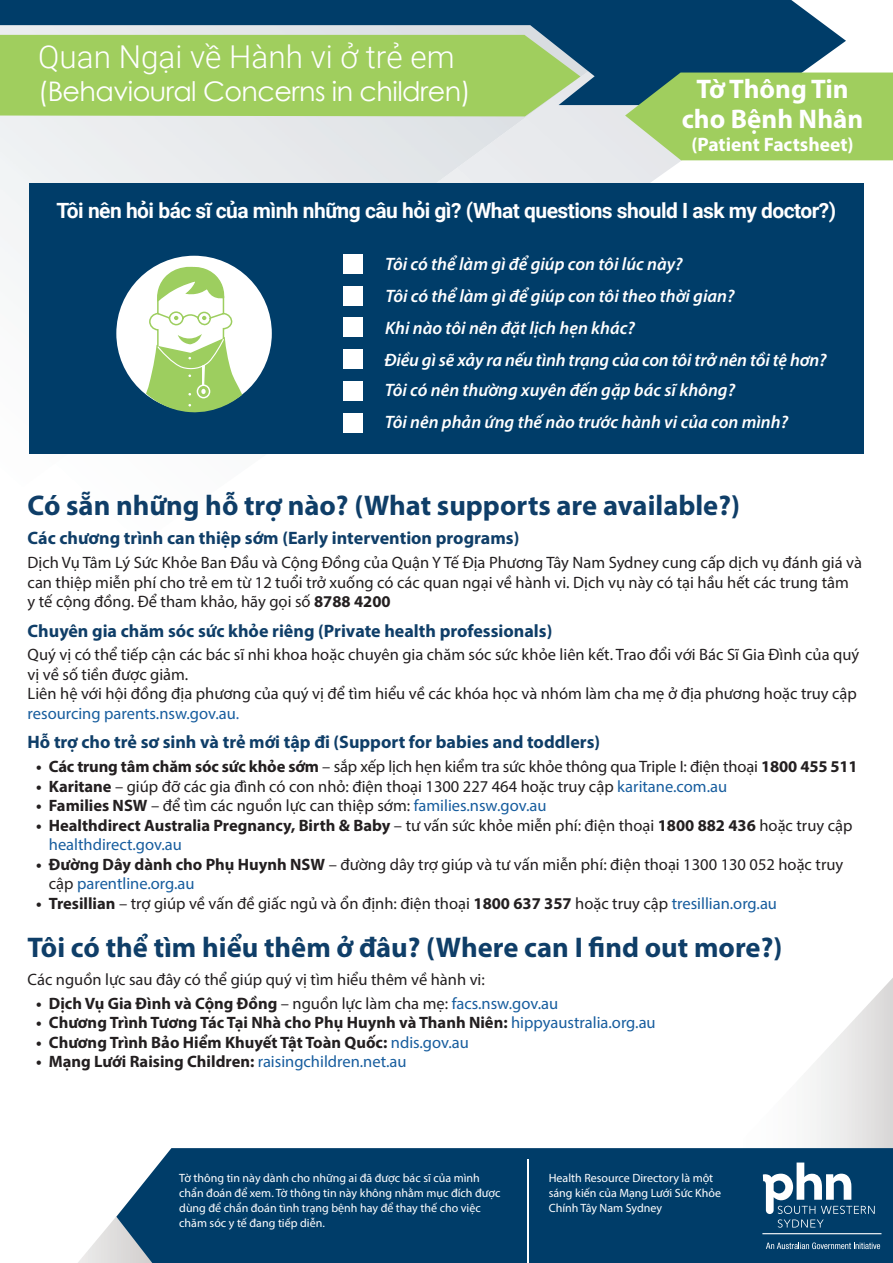
<style>
.page{position:relative;width:893px;height:1263px;background:#fff}
.page>*{position:absolute;margin:0;border:0;box-sizing:border-box;transform-origin:0 0}
.t1{font:300 31.5px "Roboto";color:#fff}
.SUBTITULO{font:700 28.5px "Myriad Pro";color:#0f3e68}
.t2{font:27px "Century Gothic";letter-spacing:-.02em;color:#fff}
.Sub_Header{font:700 27px/30px "Myriad Pro";color:#fff;text-align:center}
.t3{font:700 21px "Roboto";letter-spacing:-.025em;color:#fff}
.Sub_Header-2{font:700 19.5px "Myriad Pro";color:#fff}
.t4{font:italic 600 18px "Myriad Pro";color:#fff}
.Subtitle{font:700 18px "Myriad Pro";color:#0f3e68}
.Body{font:16.5px/19.5px "Myriad Pro";color:#231f20}
.t5{font:700 16.5px/19.5px "Myriad Pro";color:#231f20}
.Release_date{font:12px/15px "Myriad Pro";color:#fff}
.s1{font-weight:700}
.s2{color:#175d9e}
.s3{color:#2867b0}
.s4{font-weight:400}
.s5{font-weight:400;color:#175d9e}
</style>
<div class="page">
<svg style="left:609px;top:105px;width:138px;height:79px"></svg>
<img style="left:0;top:105px;width:609px;height:349px">
<svg style="left:0;top:0;width:846px;height:105px;background:#295b80"></svg>
<div style="left:0;top:35px;width:580px;height:81px;background:#a0ce5e"></div>
<svg style="left:625px;top:73px;width:268px;height:87px;background:#9cc866"></svg>
<div style="left:30px;top:184px;width:834px;height:270px;background:#003d69"></div>
<div style="left:116px;top:256px;width:156px;height:155px;background:#fff;border-radius:50%"></div>
<svg style="left:144px;top:265px;width:100px;height:148px"></svg>
<div style="left:343px;top:254px;width:20px;height:20px;background:#fff"></div>
<div style="left:343px;top:286px;width:20px;height:19px;background:#fff"></div>
<div style="left:343px;top:318px;width:20px;height:19px;background:#fff"></div>
<div style="left:343px;top:349px;width:20px;height:20px;background:#fff"></div>
<div style="left:343px;top:381px;width:20px;height:20px;background:#fff"></div>
<div style="left:343px;top:413px;width:20px;height:20px;background:#fff"></div>
<svg style="left:810px;top:978px;width:83px;height:170px"></svg>
<svg style="left:78px;top:1217px;width:38px;height:46px"></svg>
<div style="left:116px;top:1148px;width:777px;height:115px;background:#003d69"></div>
<svg style="left:763px;top:1162px;width:112px;height:66px"></svg>
<svg style="left:766px;top:1242px;width:114px;height:7px"></svg>
<hr style="left:527px;top:1159px;width:2px;height:104px;background:#fff">
<hr style="left:762px;top:1233px;width:119px;height:1px;background:#fff">
<p class="t1" style="left:38px;top:34px;width:418px">Quan Ngại về Hành vi ở trẻ em</p>
<p class="t2" style="left:38px;top:72px;width:434px">(Behavioural Concerns in children)</p>
<p class="Sub_Header" style="left:682px;top:73px;width:183px">Tờ Thông Tin cho Bệnh Nhân</p>
<p class="Sub_Header-2" style="left:691px;top:131px;width:164px">(Patient Factsheet)</p>
<p class="t3" style="left:57px;top:196px;width:781px">Tôi nên hỏi bác sĩ của mình những câu hỏi gì? (What questions should I ask my doctor?)</p>
<p class="t4" style="left:385px;top:253px;width:299px">Tôi có thể làm gì để giúp con tôi lúc này?</p>
<p class="t4" style="left:386px;top:285px;width:351px">Tôi có thể làm gì để giúp con tôi theo thời gian?</p>
<p class="t4" style="left:385px;top:317px;width:251px">Khi nào tôi nên đặt lịch hẹn khác?</p>
<p class="t4" style="left:384px;top:349px;width:444px">Điều gì sẽ xảy ra nếu tình trạng của con tôi trở nên tồi tệ hơn?</p>
<p class="t4" style="left:385px;top:379px;width:352px">Tôi có nên thường xuyên đến gặp bác sĩ không?</p>
<p class="t4" style="left:385px;top:411px;width:405px">Tôi nên phản ứng thế nào trước hành vi của con mình?</p>
<p class="SUBTITULO" style="left:28px;top:487px;width:714px">Có sẵn những hỗ trợ nào? (What supports are available?)</p>
<p class="Subtitle" style="left:28px;top:526px;width:493px">Các chương trình can thiệp sớm (Early intervention programs)</p>
<p class="Body" style="left:28px;top:552px;width:836px">Dịch Vụ Tâm Lý Sức Khỏe Ban Đầu và Cộng Đồng của Quận Y Tế Địa Phương Tây Nam Sydney cung cấp dịch vụ đánh giá và can thiệp miễn phí cho trẻ em từ 12 tuổi trở xuống có các quan ngại về hành vi. Dịch vụ này có tại hầu hết các trung tâm<br>y tế cộng đồng. Để tham khảo, hãy gọi số <span class="s1">8788 4200</span></p>
<p class="Subtitle" style="left:28px;top:619px;width:526px">Chuyên gia chăm sóc sức khỏe riêng (Private health professionals)</p>
<p class="Body" style="left:28px;top:645px;width:833px">Quý vị có thể tiếp cận các bác sĩ nhi khoa hoặc chuyên gia chăm sóc sức khỏe liên kết. Trao đổi với Bác Sĩ Gia Đình của quý vị về số tiền được giảm.</p>
<p class="Body" style="left:28px;top:684px;width:831px">Liên hệ với hội đồng địa phương của quý vị để tìm hiểu về các khóa học và nhóm làm cha mẹ ở địa phương hoặc truy cập <span class="s2">resourcing parents.nsw.gov.au</span><span class="s3">.</span></p>
<p class="Subtitle" style="left:28px;top:730px;width:574px">Hỗ trợ cho trẻ sơ sinh và trẻ mới tập đi (Support for babies and toddlers)</p>
<p class="Body" style="left:36px;top:756px;width:823px"><span class="s1">• Các trung tâm chăm sóc sức khỏe sớm</span> – sắp xếp lịch hẹn kiểm tra sức khỏe thông qua Triple I: điện thoại <span class="s1">1800 455 511</span></p>
<p class="Body" style="left:36px;top:776px;width:692px"><span class="s1">• Karitane</span> – giúp đỡ các gia đình có con nhỏ: điện thoại 1300 227 464 hoặc truy cập <span class="s2">karitane.com.au</span></p>
<p class="Body" style="left:36px;top:795px;width:512px"><span class="s1">• Families NSW</span> – để tìm các nguồn lực can thiệp sớm: <span class="s2">families.nsw.gov.au</span></p>
<p class="t5" style="left:49px;top:815px;width:805px;text-indent:-13px">• Healthdirect Australia Pregnancy, Birth &amp; Baby <span class="s4">– tư vấn sức khỏe miễn phí: điện thoại</span> 1800 882 436 <span class="s4">hoặc truy cập </span><span class="s5">healthdirect.gov.au</span></p>
<p class="Body" style="left:49px;top:854px;width:796px;text-indent:-13px"><span class="s1">• Đường Dây dành cho Phụ Huynh NSW</span> – đường dây trợ giúp và tư vấn miễn phí: điện thoại 1300 130 052 hoặc truy cập <span class="s2">parentline.org.au</span></p>
<p class="Body" style="left:36px;top:893px;width:742px"><span class="s1">• Tresillian</span> – trợ giúp về vấn đề giấc ngủ và ổn định: điện thoại <span class="s1">1800 637 357</span> hoặc truy cập <span class="s2">tresillian.org.au</span></p>
<p class="SUBTITULO" style="left:28px;top:929px;width:756px">Tôi có thể tìm hiểu thêm ở đâu? (Where can I find out more?)</p>
<p class="Body" style="left:28px;top:969px;width:459px">Các nguồn lực sau đây có thể giúp quý vị tìm hiểu thêm về hành vi:</p>
<p class="t5" style="left:36px;top:993px;width:523px">• Dịch Vụ Gia Đình và Cộng Đồng <span class="s4">– nguồn lực làm cha mẹ:</span> <span class="s5">facs.nsw.gov.au</span></p>
<p class="t5" style="left:36px;top:1012px;width:621px">• Chương Trình Tương Tác Tại Nhà cho Phụ Huynh và Thanh Niên: <span class="s5">hippyaustralia.org.au</span></p>
<p class="t5" style="left:36px;top:1032px;width:434px">• Chương Trình Bảo Hiểm Khuyết Tật Toàn Quốc: <span class="s5">ndis.gov.au</span></p>
<p class="t5" style="left:36px;top:1051px;width:372px">• Mạng Lưới Raising Children: <span class="s5">raisingchildren.net.au</span></p>
<p class="Release_date" style="left:179px;top:1170px;width:323px">Tờ thông tin này dành cho những ai đã được bác sĩ của mình chẩn đoán để xem. Tờ thông tin này không nhằm mục đích được dùng để chẩn đoán tình trạng bệnh hay để thay thế cho việc chăm sóc y tế đang tiếp diễn.</p>
<p class="Release_date" style="left:549px;top:1170px;width:174px">Health Resource Directory là một sáng kiến của Mạng Lưới Sức Khỏe<br>Chính Tây Nam Sydney</p>
</div>
